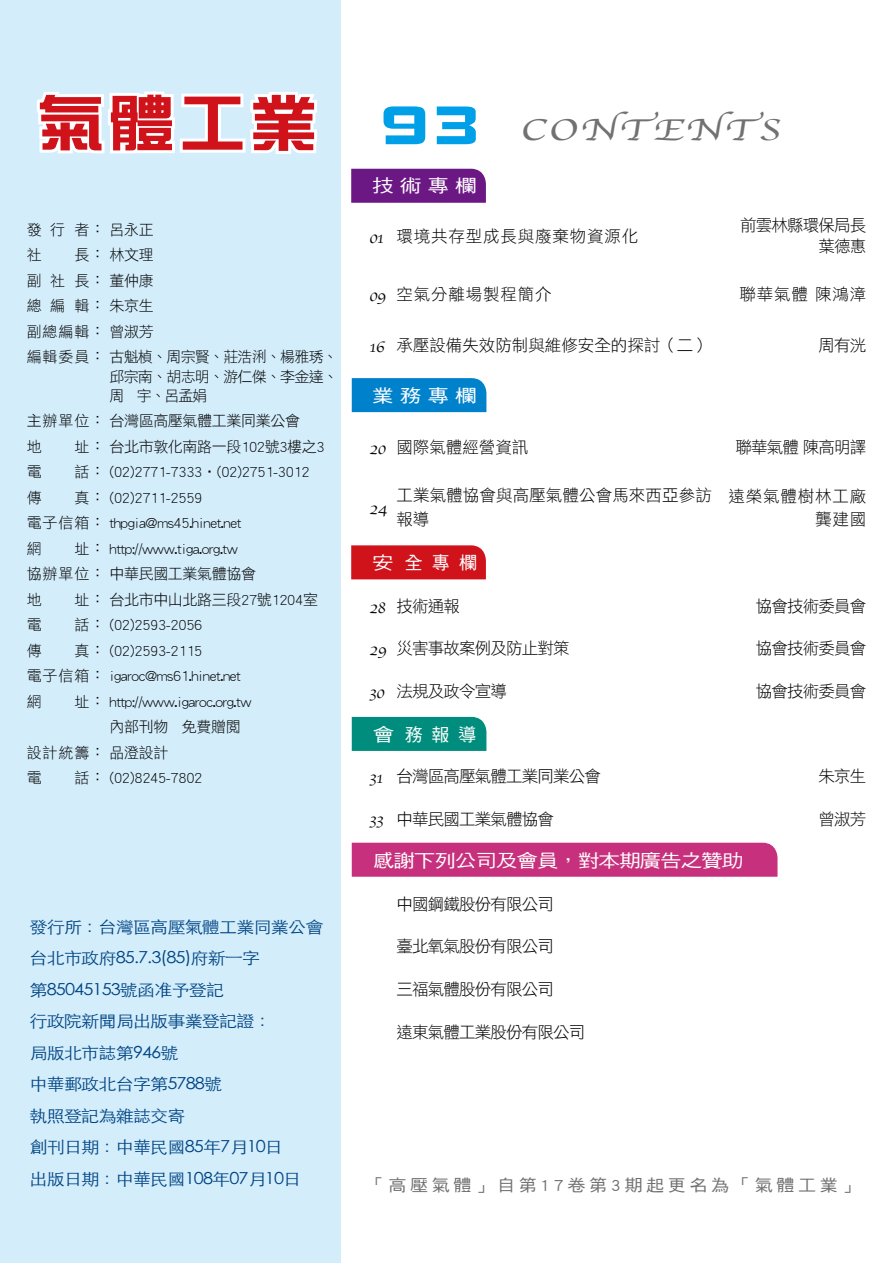
<style>
.page{position:relative;width:893px;height:1263px;background:#fff}
.page>*{position:absolute;margin:0;border:0;box-sizing:border-box;transform-origin:0 0}
.t1{font:61.5px "DF Zong Yi Std W7";color:#d0121b;scale:1.1 1}
.t2{font:61.5px "DF Zong Yi Std W7";color:#00a0e9;scale:1.1 1}
.t3{font:31.5px "Apple Chancery";letter-spacing:.05em;color:#727171;scale:1.33 1}
.t4{font:18px "DF Hei Std W5";letter-spacing:-.05em;color:#fff;scale:1.2 1}
.t5{font:16.5px/21px "DF Hei Std W3";letter-spacing:-.05em;color:#000;text-align:right}
.t6{font:300 16.5px/31.5px "ST Heiti TC";letter-spacing:-.05em;color:#004483;scale:1.1 1}
.t7{font:16.5px/22.5px "DF Hei Std W3";letter-spacing:.05em;color:#000;text-align:right}
.t8{font:16.5px "DF Hei Std W3";color:#000}
.t9{font:16.5px "DF Hei Std W5";letter-spacing:.195em;color:#727171;scale:1.1 1}
.t10{font:16.5px/24px "DF Hei Std W3";letter-spacing:.005em;color:#000}
.t11{font:16.5px "Apple Chancery";color:#000}
.t12{font:15px/25.5px "DF Hei Std W3";letter-spacing:-.025em;color:#000}
.t13{font:15px/19.5px "DF Hei Std W3";letter-spacing:-.05em;color:#000}
.t14{font:15px "DF Hei Std W3";letter-spacing:.015em;color:#000}
.s1{font-family:"Adobe Song Std";font-weight:300}
.s2{font-family:"Apple Chancery"}
</style>
<div class="page">
<div style="left:351px;top:545px;width:135px;height:34px;background:#d0121b"></div>
<div style="left:352px;top:843px;width:425px;height:34px;background:#c7307c"></div>
<div style="left:352px;top:378px;width:134px;height:34px;background:#0081cc"></div>
<div style="left:352px;top:717px;width:134px;height:34px;background:#008d7d"></div>
<div style="left:351px;top:169px;width:135px;height:34px;background:#6b1784"></div>
<div style="left:0;top:0;width:340px;height:1263px;background:#d3edfb"></div>
<svg style="left:37px;top:91px;width:280px;height:63px"></svg>
<h1 class="t1" style="left:37px;top:90px;width:257px">氣體工業</h1>
<p class="t12" style="left:27px;top:216px;width:128px">發 行 者：呂永正社</p>
<p class="t12" style="left:27px;top:242px;width:313px;text-indent:48px">長：林文理<br>副 社 長：董仲康<br>總 編 輯：朱京生<br>副總編輯：曾淑芳<br>編輯委員：古魁楨、周宗賢、莊浩<span class="s1">浰</span>、楊雅琇、</p>
<p class="t13" style="left:109px;top:366px;width:230px">邱宗南、胡志明、游仁傑、李金達、周 宇、呂孟娟</p>
<p class="t12" style="left:27px;top:408px;width:275px">主辦單位：台灣區高壓氣體工業同業公會地</p>
<p class="t12" style="left:74px;top:433px;width:252px">址：台北市敦化南路一段102號3樓之3</p>
<p class="t12" style="left:27px;top:459px;width:16px">電</p>
<p class="t12" style="left:74px;top:459px;width:237px">話： (02)2771-7333‧(02)2751-3012</p>
<p class="t12" style="left:27px;top:484px;width:16px">傳</p>
<p class="t12" style="left:27px;top:484px;width:216px;text-indent:48px">真： (02)2711-2559<br>電子信箱： thpgia@ms45.hinet.net網</p>
<p class="t12" style="left:27px;top:535px;width:231px;text-indent:48px">址： http://www.tiga.org.tw協辦單位：中華民國工業氣體協會地</p>
<p class="t12" style="left:74px;top:586px;width:245px">址：台北市中山北路三段27號1204室</p>
<p class="t12" style="left:27px;top:612px;width:16px">電</p>
<p class="t12" style="left:74px;top:612px;width:129px">話： (02)2593-2056</p>
<p class="t12" style="left:27px;top:637px;width:16px">傳</p>
<p class="t12" style="left:27px;top:637px;width:216px;text-indent:48px">真： (02)2593-2115<br>電子信箱： igaroc@ms61.hinet.net網</p>
<p class="t12" style="left:74px;top:688px;width:178px">址： http://www.igaroc.org.tw</p>
<p class="t12" style="left:109px;top:714px;width:133px">內部刊物 免費贈閱</p>
<p class="t14" style="left:27px;top:744px;width:143px">設計統籌：品澄設計</p>
<p class="t12" style="left:27px;top:765px;width:16px">電</p>
<p class="t12" style="left:74px;top:765px;width:129px">話： (02)8245-7802</p>
<p class="t6" style="left:30px;top:909px;width:269px">發行所：台灣區高壓氣體工業同業公會台北市政府85.7.3(85)府新一字第85045153號函准予登記<br>行政院新聞局出版事業登記證：<br>局版北市誌第946號<br>中華郵政北台字第5788號<br>執照登記為雜誌交寄<br>創刊日期：中華民國85年7月10日<br>出版日期：中華民國108年07月10日</p>
<h1 class="t2" style="left:380px;top:90px;width:93px">93</h1>
<p class="t4" style="left:372px;top:176px;width:89px">技術專欄</p>
<h2 class="t3" style="left:520px;top:105px;width:197px">CONTENTS</h2>
<p class="t7" style="left:369px;top:224px;width:270px"><span class="s2">01</span> 環境共存型成長與廢棄物資源化</p>
<p class="t5" style="left:740px;top:215px;width:128px">前雲林縣環保局長葉德惠</p>
<p class="t7" style="left:369px;top:283px;width:184px"><span class="s2">09</span> 空氣分離場製程簡介</p>
<p class="t5" style="left:740px;top:283px;width:128px">聯華氣體 陳鴻漳</p>
<p class="t8" style="left:369px;top:336px;width:342px"><span class="s2">16</span> 承壓設備失效防制與維修安全的探討（二）</p>
<p class="t5" style="left:818px;top:334px;width:49px">周有洸</p>
<p class="t4" style="left:372px;top:386px;width:89px">業務專欄</p>
<p class="t8" style="left:369px;top:438px;width:161px"><span class="s2">20</span> 國際氣體經營資訊</p>
<p class="t5" style="left:735px;top:436px;width:132px">聯華氣體 陳高明譯</p>
<p class="t11" style="left:369px;top:495px;width:20px">24</p>
<p class="t10" style="left:396px;top:483px;width:317px">工業氣體協會與高壓氣體公會馬來西亞參訪報導</p>
<p class="t7" style="left:729px;top:485px;width:139px">遠榮氣體樹林工廠龔建國</p>
<p class="t4" style="left:372px;top:553px;width:89px">安全專欄</p>
<p class="t5" style="left:369px;top:595px;width:92px"><span class="s2">28</span> 技術通報</p>
<p class="t5" style="left:756px;top:595px;width:112px">協會技術委員會</p>
<p class="t5" style="left:369px;top:638px;width:202px"><span class="s2">29</span> 災害事故案例及防止對策</p>
<p class="t5" style="left:756px;top:638px;width:112px">協會技術委員會</p>
<p class="t5" style="left:369px;top:680px;width:139px"><span class="s2">30</span> 法規及政令宣導</p>
<p class="t5" style="left:756px;top:680px;width:112px">協會技術委員會</p>
<p class="t4" style="left:373px;top:725px;width:88px">會務報導</p>
<p class="t5" style="left:369px;top:765px;width:233px"><span class="s2">31</span> 台灣區高壓氣體工業同業公會</p>
<p class="t5" style="left:818px;top:765px;width:49px">朱京生</p>
<p class="t5" style="left:369px;top:808px;width:186px"><span class="s2">33</span> 中華民國工業氣體協會</p>
<p class="t5" style="left:818px;top:808px;width:49px">曾淑芳</p>
<p class="t4" style="left:373px;top:851px;width:310px">感謝下列公司及會員，對本期廣告之贊助</p>
<p class="t5" style="left:396px;top:893px;width:159px">中國鋼鐵股份有限公司</p>
<p class="t5" style="left:396px;top:935px;width:159px">臺北氧氣股份有限公司</p>
<p class="t5" style="left:396px;top:978px;width:159px">三福氣體股份有限公司</p>
<p class="t5" style="left:396px;top:1021px;width:190px">遠東氣體工業股份有限公司</p>
<p class="t9" style="left:367px;top:1176px;width:450px">「高壓氣體」自第17卷第3期起更名為「氣體工業」</p>
</div>
